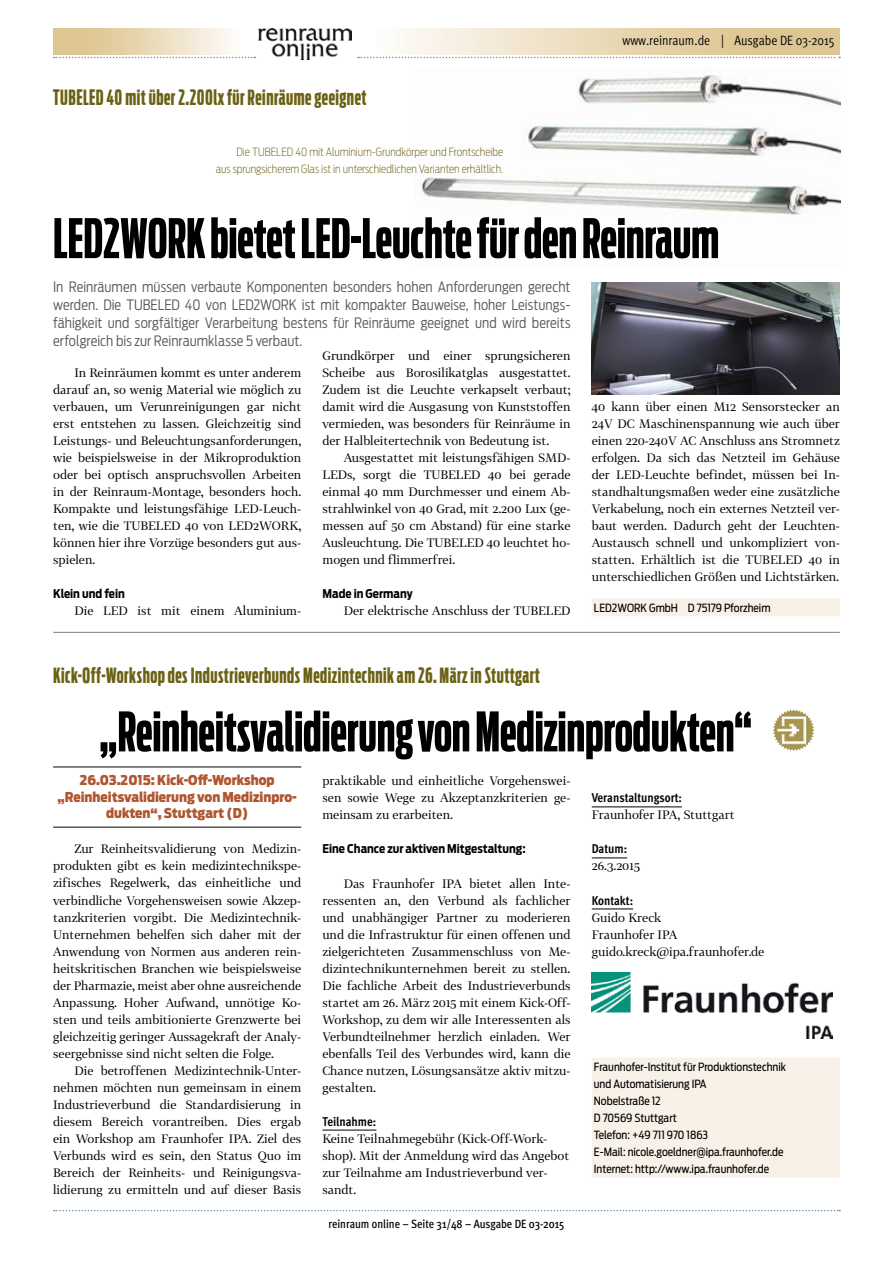
<style>
.page{position:relative;width:893px;height:1263px;background:#fff}
.page>*{position:absolute;margin:0;border:0;box-sizing:border-box;transform-origin:0 0}
.t1{font:700 54px "Antenna Comp";color:#000}
.t2{font:700 21px "Antenna Comp";letter-spacing:.025em;color:#6b6114}
.t3{font:300 14.25px/18px "Antenna Cond";letter-spacing:.005em;color:#57585b;text-align:justify}
.t4{font:900 13.5px/16.5px "Antenna Cond";color:#b05630;text-align:center}
.t5{font:13.5px "Meta OT Cond Norm";color:#000}
.t6{font:700 condensed 12.75px "Meta OT";letter-spacing:-.005em;color:#000}
.t7{font:12px/17px "Tabac G2";color:#000;text-align:justify}
.t8{font:700 12px "Antenna Cond";color:#000}
.t9{font:500 condensed 12px "Meta OT";color:#000}
.t10{font:11.25px/17px "Antenna Cond";color:#000}
.t11{font:200 11.25px/17px "Antenna Cond";color:#6b6114;text-align:right}
</style>
<div class="page">
<svg style="left:358px;top:57px;width:482px;height:1px"></svg>
<svg style="left:54px;top:57px;width:201px;height:1px"></svg>
<svg style="left:54px;top:1210px;width:786px;height:1px"></svg>
<img style="left:258px;top:29px;width:94px;height:31px">
<img style="left:421px;top:72px;width:419px;height:143px">
<hr style="left:53px;top:767px;width:248px;height:1px;background:#000">
<hr style="left:53px;top:827px;width:248px;height:1px;background:#000">
<hr style="left:322px;top:1130px;width:54px;height:1px;background:#000">
<hr style="left:592px;top:807px;width:90px;height:1px;background:#000">
<hr style="left:592px;top:858px;width:35px;height:1px;background:#000">
<hr style="left:592px;top:909px;width:41px;height:1px;background:#000">
<div style="left:592px;top:1057px;width:248px;height:18px;background:#f7f1e7"></div>
<div style="left:592px;top:1074px;width:248px;height:18px;background:#f7f1e7"></div>
<div style="left:592px;top:1091px;width:248px;height:18px;background:#f7f1e7"></div>
<div style="left:592px;top:1108px;width:248px;height:18px;background:#f7f1e7"></div>
<div style="left:592px;top:1125px;width:248px;height:18px;background:#f7f1e7"></div>
<div style="left:592px;top:1143px;width:248px;height:18px;background:#f7f1e7"></div>
<div style="left:592px;top:1160px;width:248px;height:18px;background:#f7f1e7"></div>
<img style="left:592px;top:973px;width:241px;height:66px">
<img style="left:772px;top:709px;width:43px;height:42px">
<div style="left:592px;top:598px;width:248px;height:18px;background:#f7f1e7"></div>
<img style="left:592px;top:283px;width:248px;height:111px">
<hr style="left:53px;top:632px;width:787px;height:1px;background:#7f7f7f">
<h2 class="t2" style="left:53px;top:86px;width:315px">TUBELED 40 mit über 2.200lx für Reinräume geeignet</h2>
<p class="t11" style="left:216px;top:144px;width:289px">Die TUBELED 40 mit Aluminium-Grundkörper und Frontscheibe<br>aus sprungsicherem Glas ist in unterschiedlichen Varianten erhältlich.</p>
<p class="t5" style="left:622px;top:32px;width:214px">www.reinraum.de | Ausgabe DE 03-2015</p>
<h1 class="t1" style="left:53px;top:209px;width:668px">LED2WORK bietet LED-Leuchte für den Reinraum</h1>
<p class="t3" style="left:53px;top:278px;width:519px">In Reinräumen müssen verbaute Komponenten besonders hohen Anforderungen gerecht werden. Die TUBELED 40 von LED2WORK ist mit kompakter Bauweise, hoher Leistungs&shy;fähigkeit und sorgfältiger Verarbeitung bestens für Reinräume geeignet und wird bereits erfolgreich bis zur Reinraumklasse 5 verbaut.</p>
<p class="t7" style="left:53px;top:364px;width:250px;text-indent:21px">In Reinräumen kommt es unter anderem darauf an, so wenig Material wie möglich zu verbauen, um Verunreinigungen gar nicht erst entstehen zu lassen. Gleichzeitig sind Leistungs- und Beleuchtungsanforderungen, wie beispielsweise in der Mikroproduktion oder bei optisch anspruchsvollen Arbeiten in der Reinraum-Montage, besonders hoch.<br>Kompakte und leistungsfähige LED-Leuch&shy;ten, wie die TUBELED 40 von LED2WORK, können hier ihre Vorzüge besonders gut aus&shy;spielen.</p>
<p class="t8" style="left:53px;top:587px;width:73px">Klein und fein</p>
<p class="t7" style="left:74px;top:602px;width:228px">Die LED ist mit einem Aluminium-</p>
<p class="t7" style="left:322px;top:347px;width:250px">Grundkörper und einer sprungsicheren Scheibe aus Borosilikatglas ausgestattet.<br>Zudem ist die Leuchte verkapselt verbaut; damit wird die Ausgasung von Kunststoffen vermieden, was besonders für Reinräume in der Halbleitertechnik von Bedeutung ist.</p>
<p class="t7" style="left:322px;top:449px;width:250px;text-indent:21px">Ausgestattet mit leistungsfähigen SMD-LEDs, sorgt die TUBELED 40 bei gerade einmal 40 mm Durchmesser und einem Ab&shy;strahlwinkel von 40 Grad, mit 2.200 Lux (ge&shy;messen auf 50 cm Abstand) für eine starke Ausleuchtung. Die TUBELED 40 leuchtet ho&shy;mogen und flimmerfrei.</p>
<p class="t8" style="left:322px;top:587px;width:92px">Made in Germany</p>
<p class="t7" style="left:344px;top:602px;width:228px">Der elektrische Anschluss der TUBELED</p>
<p class="t7" style="left:592px;top:398px;width:250px">40 kann über einen M12 Sensorstecker an 24V DC Maschinenspannung wie auch über einen 220-240V AC Anschluss ans Stromnetz erfolgen. Da sich das Netzteil im Gehäuse der LED-Leuchte befindet, müssen bei In&shy;standhaltungsmaßen weder eine zusätzliche Verkabelung, noch ein externes Netzteil ver&shy;baut werden. Dadurch geht der Leuchten-Austausch schnell und unkompliziert von&shy;statten. Erhältlich ist die TUBELED 40 in unterschiedlichen Größen und Lichtstärken.</p>
<p class="t10" style="left:594px;top:599px;width:178px">LED2WORK GmbH D 75179 Pforzheim</p>
<h2 class="t2" style="left:53px;top:664px;width:488px">Kick-Off-Workshop des Industrieverbunds Medizintechnik am 26. März in Stuttgart</h2>
<h1 class="t1" style="left:99px;top:702px;width:654px">„Reinheitsvalidierung von Medizinprodukten“</h1>
<p class="t4" style="left:58px;top:772px;width:241px">26.03.2015: Kick-Off-Workshop „Reinheitsvalidierung von Medizinpro&shy;dukten“, Stuttgart (D)</p>
<p class="t7" style="left:53px;top:840px;width:250px;text-indent:21px">Zur Reinheitsvalidierung von Medizin&shy;produkten gibt es kein medizintechnikspe&shy;zifisches Regelwerk, das einheitliche und verbindliche Vorgehensweisen sowie Akzep&shy;tanzkriterien vorgibt. Die Medizintechnik-Unternehmen behelfen sich daher mit der Anwendung von Normen aus anderen rein&shy;heitskritischen Branchen wie beispielsweise der Pharmazie, meist aber ohne ausreichende Anpassung. Hoher Aufwand, unnötige Ko&shy;sten und teils ambitionierte Grenzwerte bei gleichzeitig geringer Aussagekraft der Analy&shy;seergebnisse sind nicht selten die Folge.</p>
<p class="t7" style="left:53px;top:1061px;width:250px;text-indent:21px">Die betroffenen Medizintechnik-Unter&shy;nehmen möchten nun gemeinsam in einem Industrieverbund die Standardisierung in diesem Bereich vorantreiben. Dies ergab ein Workshop am Fraunhofer IPA. Ziel des Verbunds wird es sein, den Status Quo im Bereich der Reinheits- und Reinigungsva&shy;lidierung zu ermitteln und auf dieser Basis</p>
<p class="t7" style="left:322px;top:772px;width:250px">praktikable und einheitliche Vorgehenswei&shy;sen sowie Wege zu Akzeptanzkriterien ge&shy;meinsam zu erarbeiten.</p>
<p class="t8" style="left:322px;top:842px;width:205px">Eine Chance zur aktiven Mitgestaltung:</p>
<p class="t7" style="left:322px;top:874px;width:250px;text-indent:21px">Das Fraunhofer IPA bietet allen Inte&shy;ressenten an, den Verbund als fachlicher und unabhängiger Partner zu moderieren und die Infrastruktur für einen offenen und zielgerichteten Zusammenschluss von Me&shy;dizintechnikunternehmen bereit zu stellen.<br>Die fachliche Arbeit des Industrieverbunds startet am 26. März 2015 mit einem Kick-Off-Workshop, zu dem wir alle Interessenten als Verbundteilnehmer herzlich einladen. Wer ebenfalls Teil des Verbundes wird, kann die Chance nutzen, Lösungsansätze aktiv mitzu&shy;gestalten.</p>
<p class="t6" style="left:322px;top:1113px;width:55px">Teilnahme:</p>
<p class="t7" style="left:322px;top:1129px;width:248px;text-align:left">Keine Teilnahmegebühr (Kick-Off-Work&shy;shop). Mit der Anmeldung wird das Angebot zur Teilnahme am Industrieverbund ver&shy;sandt.</p>
<p class="t6" style="left:592px;top:790px;width:92px">Veranstaltungsort:</p>
<p class="t7" style="left:592px;top:806px;width:144px">Fraunhofer IPA, Stuttgart</p>
<p class="t6" style="left:592px;top:841px;width:37px">Datum:</p>
<p class="t7" style="left:592px;top:857px;width:50px">26.3.2015</p>
<p class="t6" style="left:592px;top:892px;width:43px">Kontakt:</p>
<p class="t7" style="left:592px;top:908px;width:174px;text-align:left">Guido Kreck<br>Fraunhofer IPA guido.kreck@ipa.fraunhofer.de</p>
<p class="t10" style="left:594px;top:1058px;width:194px">Fraunhofer-Institut für Produktionstechnik und Automatisierung IPA<br>Nobelstraße 12<br>D 70569 Stuttgart<br>Telefon: +49 711 970 1863<br>E-Mail: nicole.goeldner@ipa.fraunhofer.de<br>Internet: http://www.ipa.fraunhofer.de</p>
<p class="t9" style="left:328px;top:1216px;width:237px">reinraum online – Seite 31/48 – Ausgabe DE 03-2015</p>
</div>
